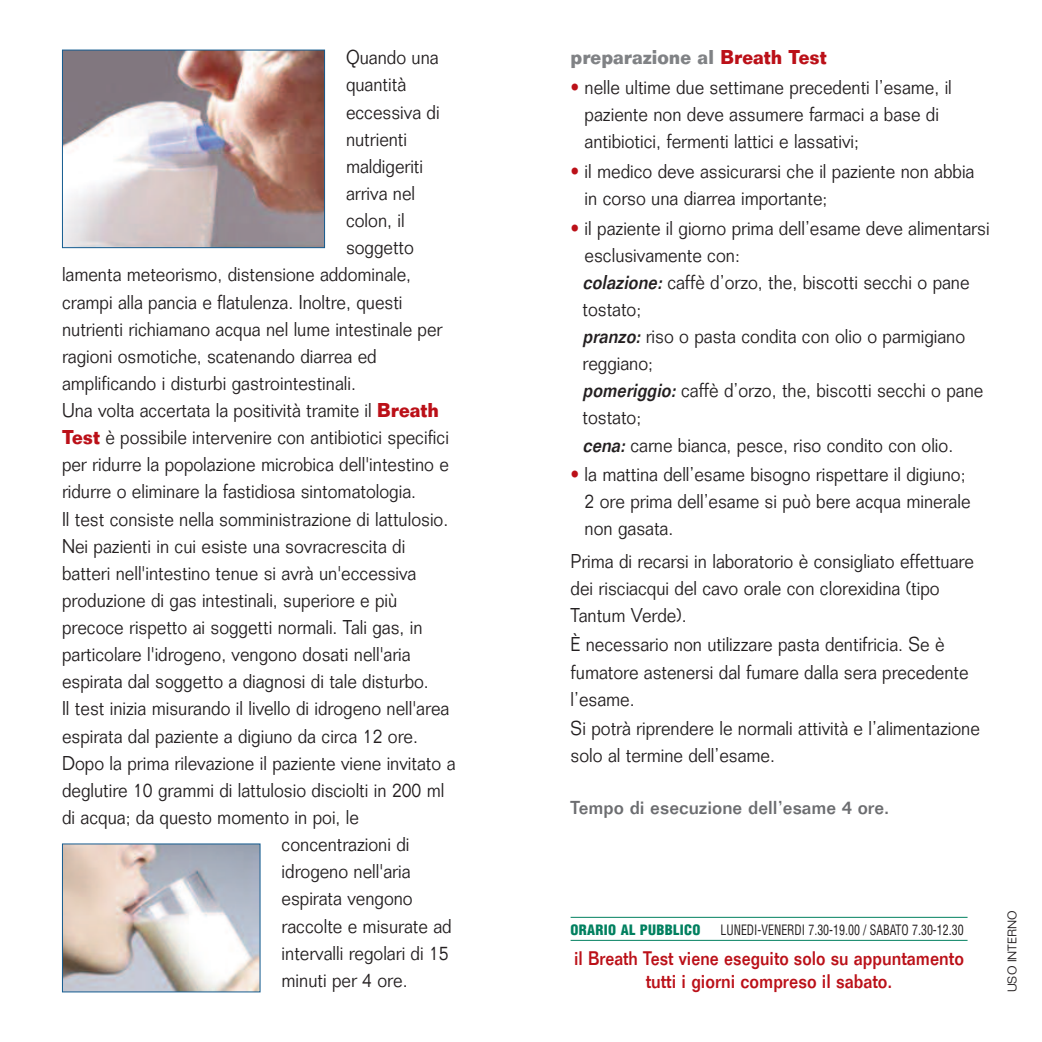
<style>
.page{position:relative;width:1042px;height:1042px;background:#fff}
.page>*{position:absolute;margin:0;border:0;box-sizing:border-box;transform-origin:0 0}
.t1{font:300 19.6px/27.1px "Folio";color:#231f20;scale:.9 1}
.t2{font:700 19.6px "Folio";color:#808285;scale:.9 1}
.t3{font:500 19.25px/22.8px "Folio";color:#bb1018;text-align:center;scale:.88 1}
.t4{font:500 18.38px "Folio";color:#6c6d70}
.t5{font:condensed 14px "Helvetica";color:#231f20;scale:.85 1}
.t6{font:900 condensed 14px "Helvetica";letter-spacing:.02em;color:#00805f}
.t7{font:300 12.25px "Folio";color:#231f20}
.s1{font-weight:700;color:#bb1018}
.s2{color:#bb1018}
.s3{font-weight:500;color:#bb1018}
.s4{font-weight:500;font-style:italic}
</style>
<div class="page">
<img style="left:64px;top:52px;width:259px;height:194px">
<div style="left:62px;top:50px;width:263px;height:198px;border:1px solid #155c90"></div>
<img style="left:64px;top:845px;width:194px;height:145px">
<hr style="left:570px;top:917px;width:397px;height:1px;background:#00805f">
<hr style="left:570px;top:940px;width:397px;height:1px;background:#00805f">
<p class="t1" style="left:346px;top:46px;width:104px">Quando una</p>
<p class="t1" style="left:346px;top:73px;width:68px">quantità</p>
<p class="t1" style="left:346px;top:100px;width:105px">eccessiva di</p>
<p class="t1" style="left:346px;top:128px;width:69px">nutrienti</p>
<p class="t1" style="left:346px;top:155px;width:87px">maldigeriti</p>
<p class="t1" style="left:346px;top:182px;width:78px">arriva nel</p>
<p class="t1" style="left:346px;top:209px;width:67px">colon, il</p>
<p class="t1" style="left:346px;top:236px;width:77px">soggetto</p>
<p class="t1" style="left:62px;top:263px;width:389px">lamenta meteorismo, distensione addominale,</p>
<p class="t1" style="left:62px;top:290px;width:380px">crampi alla pancia e flatulenza. Inoltre, questi</p>
<p class="t1" style="left:62px;top:317px;width:424px">nutrienti richiamano acqua nel lume intestinale per</p>
<p class="t1" style="left:62px;top:345px;width:351px">ragioni osmotiche, scatenando diarrea ed</p>
<p class="t1" style="left:62px;top:372px;width:328px">amplificando i disturbi gastrointestinali.</p>
<p class="t1" style="left:62px;top:399px;width:420px">Una volta accertata la positività tramite il <span class="s1">Breath</span></p>
<p class="t1" style="left:62px;top:426px;width:431px"><span class="s1">Test</span> è possibile intervenire con antibiotici specifici</p>
<p class="t1" style="left:62px;top:453px;width:431px">per ridurre la popolazione microbica dell'intestino e</p>
<p class="t1" style="left:62px;top:480px;width:395px">ridurre o eliminare la fastidiosa sintomatologia.</p>
<p class="t1" style="left:62px;top:507px;width:431px">Il test consiste nella somministrazione di lattulosio.</p>
<p class="t1" style="left:62px;top:534px;width:383px">Nei pazienti in cui esiste una sovracrescita di</p>
<p class="t1" style="left:62px;top:562px;width:395px">batteri nell'intestino tenue si avrà un'eccessiva</p>
<p class="t1" style="left:62px;top:589px;width:374px">produzione di gas intestinali, superiore e più</p>
<p class="t1" style="left:62px;top:616px;width:402px">precoce rispetto ai soggetti normali. Tali gas, in</p>
<p class="t1" style="left:62px;top:643px;width:389px">particolare l'idrogeno, vengono dosati nell'aria</p>
<p class="t1" style="left:62px;top:670px;width:409px">espirata dal soggetto a diagnosi di tale disturbo.</p>
<p class="t1" style="left:62px;top:697px;width:432px">Il test inizia misurando il livello di idrogeno nell'area</p>
<p class="t1" style="left:62px;top:724px;width:397px">espirata dal paziente a digiuno da circa 12 ore.</p>
<p class="t1" style="left:62px;top:751px;width:439px">Dopo la prima rilevazione il paziente viene invitato a</p>
<p class="t1" style="left:62px;top:779px;width:426px">deglutire 10 grammi di lattulosio disciolti in 200 ml</p>
<p class="t1" style="left:62px;top:806px;width:331px">di acqua; da questo momento in poi, le</p>
<p class="t1" style="left:282px;top:833px;width:144px">concentrazioni di</p>
<p class="t1" style="left:282px;top:860px;width:145px">idrogeno nell'aria</p>
<p class="t1" style="left:282px;top:887px;width:147px">espirata vengono</p>
<p class="t1" style="left:282px;top:914px;width:190px">raccolte e misurate ad</p>
<p class="t1" style="left:282px;top:941px;width:187px">intervalli regolari di 15</p>
<p class="t1" style="left:282px;top:968px;width:141px">minuti per 4 ore.</p>
<p class="t2" style="left:570px;top:50px;width:286px">preparazione al <span class="s2">Breath Test</span></p>
<p class="t1" style="left:584px;top:76px;width:409px;text-indent:-14px"><span class="s3">•</span> nelle ultime due settimane precedenti l’esame, il paziente non deve assumere farmaci a base di antibiotici, fermenti lattici e lassativi;</p>
<p class="t1" style="left:584px;top:160px;width:435px;text-indent:-14px"><span class="s3">•</span> il medico deve assicurarsi che il paziente non abbia in corso una diarrea importante;</p>
<p class="t1" style="left:582px;top:216px;width:454px;text-indent:-12px"><span class="s3">•</span> il paziente il giorno prima dell’esame deve alimentarsi esclusivamente con:<br><span class="s4">colazione:</span>caffè d’orzo, the, biscotti secchi o pane tostato;<br><span class="s4">pranzo:</span>riso o pasta condita con olio o parmigiano reggiano;<br><span class="s4">pomeriggio:</span>caffè d’orzo, the, biscotti secchi o pane tostato;<br><span class="s4">cena:</span>carne bianca, pesce, riso condito con olio.</p>
<p class="t1" style="left:584px;top:463px;width:430px;text-indent:-14px"><span class="s3">•</span> la mattina dell’esame bisogno rispettare il digiuno;<br>2 ore prima dell’esame si può bere acqua minerale non gasata.</p>
<p class="t1" style="left:570px;top:549px;width:450px">Prima di recarsi in laboratorio è consigliato effettuare dei risciacqui del cavo orale con clorexidina (tipo<br>Tantum Verde).</p>
<p class="t1" style="left:570px;top:633px;width:444px">È necessario non utilizzare pasta dentifricia. Se è fumatore astenersi dal fumare dalla sera precedente l’esame.</p>
<p class="t1" style="left:570px;top:717px;width:456px">Si potrà riprendere le normali attività e l’alimentazione solo al termine dell’esame.</p>
<p class="t4" style="left:570px;top:801px;width:320px">Tempo di esecuzione dell’esame 4 ore.</p>
<p class="t6" style="left:570px;top:922px;width:131px">ORARIO AL PUBBLICO</p>
<p class="t5" style="left:720px;top:922px;width:288px">LUNEDI-VENERDI 7.30-19.00 / SABATO 7.30-12.30</p>
<p class="t3" style="left:574px;top:948px;width:444px">il Breath Test viene eseguito solo su appuntamento tutti i giorni compreso il sabato.</p>
<p class="t7" style="left:1007px;top:992px;width:83px;rotate:-90deg">USO INTERNO</p>
</div>
